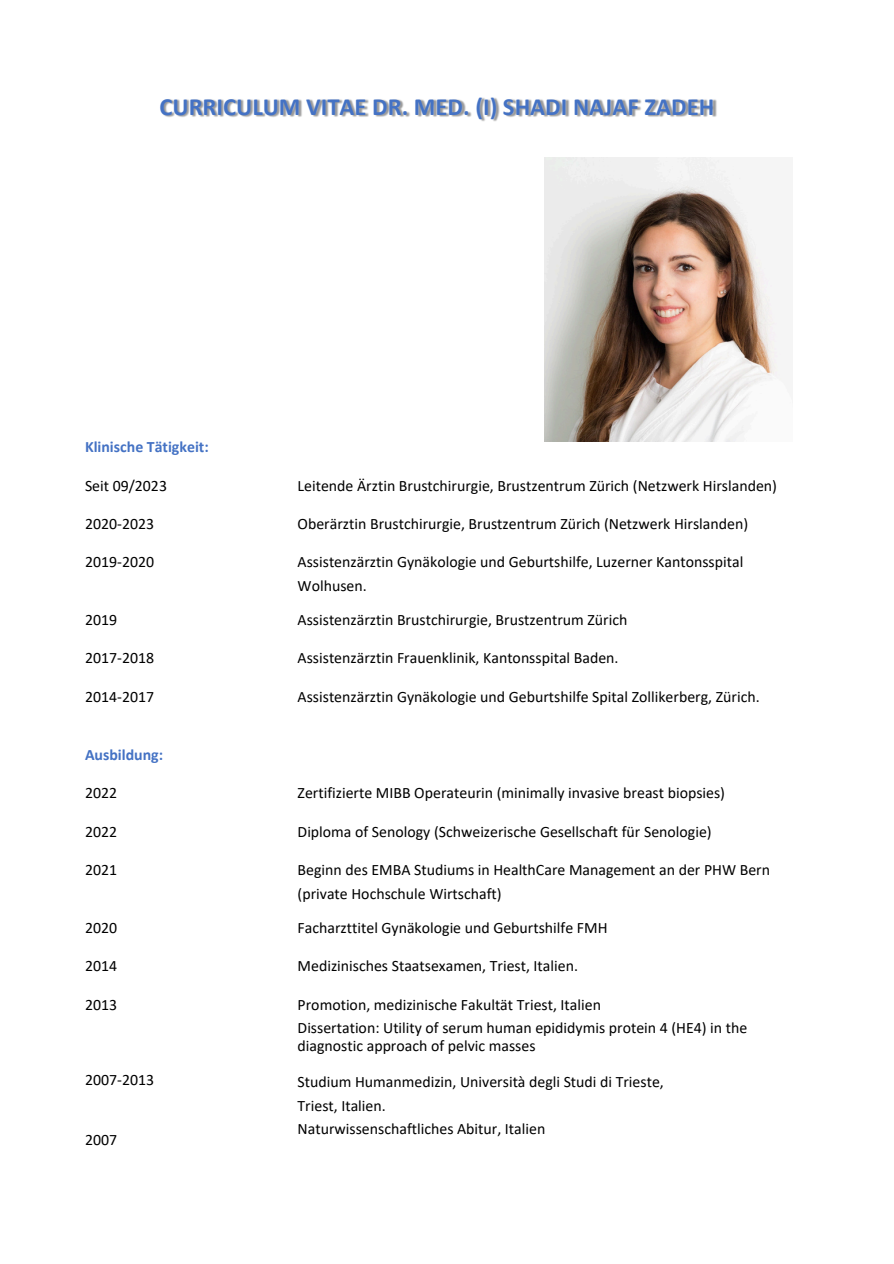
<style>
.page{position:relative;width:894px;height:1264px;background:#fff}
.page>*{position:absolute;margin:0;border:0;box-sizing:border-box;transform-origin:0 0}
.t1{font:700 24.75px "Calibri";color:#4472c4}
.t2{font:15.9px "Calibri";color:#000}
.t3{font:700 15.9px "Calibri";color:#4472c4}
</style>
<div class="page">
<img style="left:161px;top:98px;width:556px;height:24px">
<img style="left:544px;top:158px;width:238px;height:283px">
<p class="t1" style="left:159px;top:97px;width:556px">CURRICULUM VITAE DR. MED. (I) SHADI NAJAF ZADEH</p>
<p class="t3" style="left:85px;top:440px;width:125px">Klinische Tätigkeit:</p>
<p class="t2" style="left:85px;top:479px;width:83px">Seit 09/2023</p>
<p class="t2" style="left:85px;top:517px;width:71px">2020-2023</p>
<p class="t2" style="left:85px;top:555px;width:71px">2019-2020</p>
<p class="t2" style="left:85px;top:613px;width:34px">2019</p>
<p class="t2" style="left:85px;top:651px;width:71px">2017-2018</p>
<p class="t2" style="left:85px;top:690px;width:71px">2014-2017</p>
<p class="t3" style="left:85px;top:748px;width:80px">Ausbildung:</p>
<p class="t2" style="left:85px;top:786px;width:34px">2022</p>
<p class="t2" style="left:85px;top:824px;width:34px">2022</p>
<p class="t2" style="left:85px;top:863px;width:34px">2021</p>
<p class="t2" style="left:85px;top:920px;width:34px">2020</p>
<p class="t2" style="left:85px;top:959px;width:34px">2014</p>
<p class="t2" style="left:85px;top:997px;width:34px">2013</p>
<p class="t2" style="left:85px;top:1073px;width:71px">2007-2013</p>
<p class="t2" style="left:85px;top:1132px;width:34px">2007</p>
<p class="t2" style="left:297px;top:478px;width:481px">Leitende Ärztin Brustchirurgie, Brustzentrum Zürich (Netzwerk Hirslanden)</p>
<p class="t2" style="left:297px;top:517px;width:452px">Oberärztin Brustchirurgie, Brustzentrum Zürich (Netzwerk Hirslanden)</p>
<p class="t2" style="left:297px;top:555px;width:447px">Assistenzärztin Gynäkologie und Geburtshilfe, Luzerner Kantonsspital</p>
<p class="t2" style="left:297px;top:579px;width:71px">Wolhusen.</p>
<p class="t2" style="left:297px;top:613px;width:331px">Assistenzärztin Brustchirurgie, Brustzentrum Zürich</p>
<p class="t2" style="left:297px;top:651px;width:322px">Assistenzärztin Frauenklinik, Kantonsspital Baden.</p>
<p class="t2" style="left:297px;top:690px;width:463px">Assistenzärztin Gynäkologie und Geburtshilfe Spital Zollikerberg, Zürich.</p>
<p class="t2" style="left:297px;top:786px;width:429px">Zertifizierte MIBB Operateurin (minimally invasive breast biopsies)</p>
<p class="t2" style="left:297px;top:824px;width:415px">Diploma of Senology (Schweizerische Gesellschaft für Senologie)</p>
<p class="t2" style="left:297px;top:863px;width:474px">Beginn des EMBA Studiums in HealthCare Management an der PHW Bern</p>
<p class="t2" style="left:297px;top:886px;width:205px">(private Hochschule Wirtschaft)</p>
<p class="t2" style="left:297px;top:920px;width:311px">Facharzttitel Gynäkologie und Geburtshilfe FMH</p>
<p class="t2" style="left:297px;top:959px;width:282px">Medizinisches Staatsexamen, Triest, Italien.</p>
<p class="t2" style="left:297px;top:997px;width:305px">Promotion, medizinische Fakultät Triest, Italien</p>
<p class="t2" style="left:297px;top:1021px;width:451px">Dissertation: Utility of serum human epididymis protein 4 (HE4) in the</p>
<p class="t2" style="left:297px;top:1039px;width:239px">diagnostic approach of pelvic masses</p>
<p class="t2" style="left:297px;top:1075px;width:367px">Studium Humanmedizin, Università degli Studi di Trieste,</p>
<p class="t2" style="left:297px;top:1098px;width:90px">Triest, Italien.</p>
<p class="t2" style="left:297px;top:1122px;width:249px">Naturwissenschaftliches Abitur, Italien</p>
</div>
